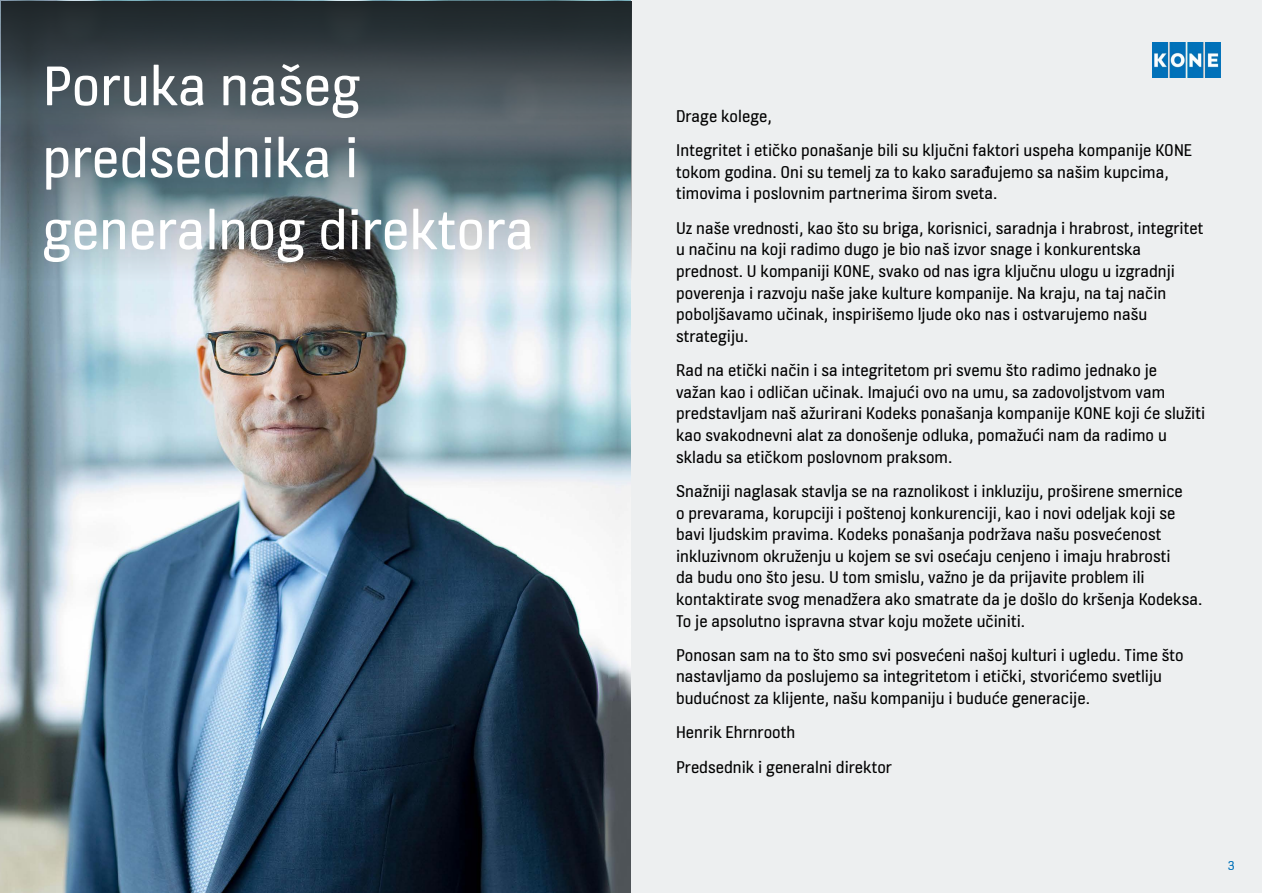
<style>
.page{position:relative;width:1263px;height:893px;background:#fff}
.page>*{position:absolute;margin:0;border:0;box-sizing:border-box;transform-origin:0 0}
.t1{font:60px/72px "KONE Information";color:#fff}
.t2{font:18px/21.6px "KONE Information";color:#000}
.t3{font:13.5px "KONE Information";color:#0071b9}
</style>
<div class="page">
<img style="left:0;top:0;width:631px;height:893px">
<div style="left:631px;top:1px;width:631px;height:892px;background:#edeff0"></div>
<svg style="left:1px;top:1px;width:630px;height:280px;background:#5f6c72"></svg>
<img style="left:1152px;top:43px;width:68px;height:34px">
<h1 class="t1" style="left:43px;top:53px;width:493px">Poruka našeg predsednika i generalnog direktora</h1>
<p class="t2" style="left:676px;top:100px;width:517px;line-height:34.3px">Drage kolege,<br>Integritet i etičko ponašanje bili su ključni faktori uspeha kompanije KONE</p>
<p class="t2" style="left:676px;top:162px;width:494px">tokom godina. Oni su temelj za to kako sarađujemo sa našim kupcima, timovima i poslovnim partnerima širom sveta.</p>
<p class="t2" style="left:676px;top:218px;width:529px">Uz naše vrednosti, kao što su briga, korisnici, saradnja i hrabrost, integritet u načinu na koji radimo dugo je bio naš izvor snage i konkurentska prednost. U kompaniji KONE, svako od nas igra ključnu ulogu u izgradnji poverenja i razvoju naše jake kulture kompanije. Na kraju, na taj način poboljšavamo učinak, inspirišemo ljude oko nas i ostvarujemo našu strategiju.</p>
<p class="t2" style="left:676px;top:360px;width:531px">Rad na etički način i sa integritetom pri svemu što radimo jednako je<br>važan kao i odličan učinak. Imajući ovo na umu, sa zadovoljstvom vam predstavljam naš ažurirani Kodeks ponašanja kompanije KONE koji će služiti kao svakodnevni alat za donošenje odluka, pomažući nam da radimo u skladu sa etičkom poslovnom praksom.</p>
<p class="t2" style="left:676px;top:481px;width:528px">Snažniji naglasak stavlja se na raznolikost i inkluziju, proširene smernice<br>o prevarama, korupciji i poštenoj konkurenciji, kao i novi odeljak koji se bavi ljudskim pravima. Kodeks ponašanja podržava našu posvećenost inkluzivnom okruženju u kojem se svi osećaju cenjeno i imaju hrabrosti<br>da budu ono što jesu. U tom smislu, važno je da prijavite problem ili kontaktirate svog menadžera ako smatrate da je došlo do kršenja Kodeksa.<br>To je apsolutno ispravna stvar koju možete učiniti.</p>
<p class="t2" style="left:676px;top:645px;width:509px">Ponosan sam na to što smo svi posvećeni našoj kulturi i ugledu. Time što nastavljamo da poslujemo sa integritetom i etički, stvorićemo svetliju budućnost za klijente, našu kompaniju i buduće generacije.</p>
<p class="t2" style="left:676px;top:716px;width:217px;line-height:34.3px">Henrik Ehrnrooth<br>Predsednik i generalni direktor</p>
<p class="t3" style="left:1228px;top:856px;width:8px">3</p>
</div>
